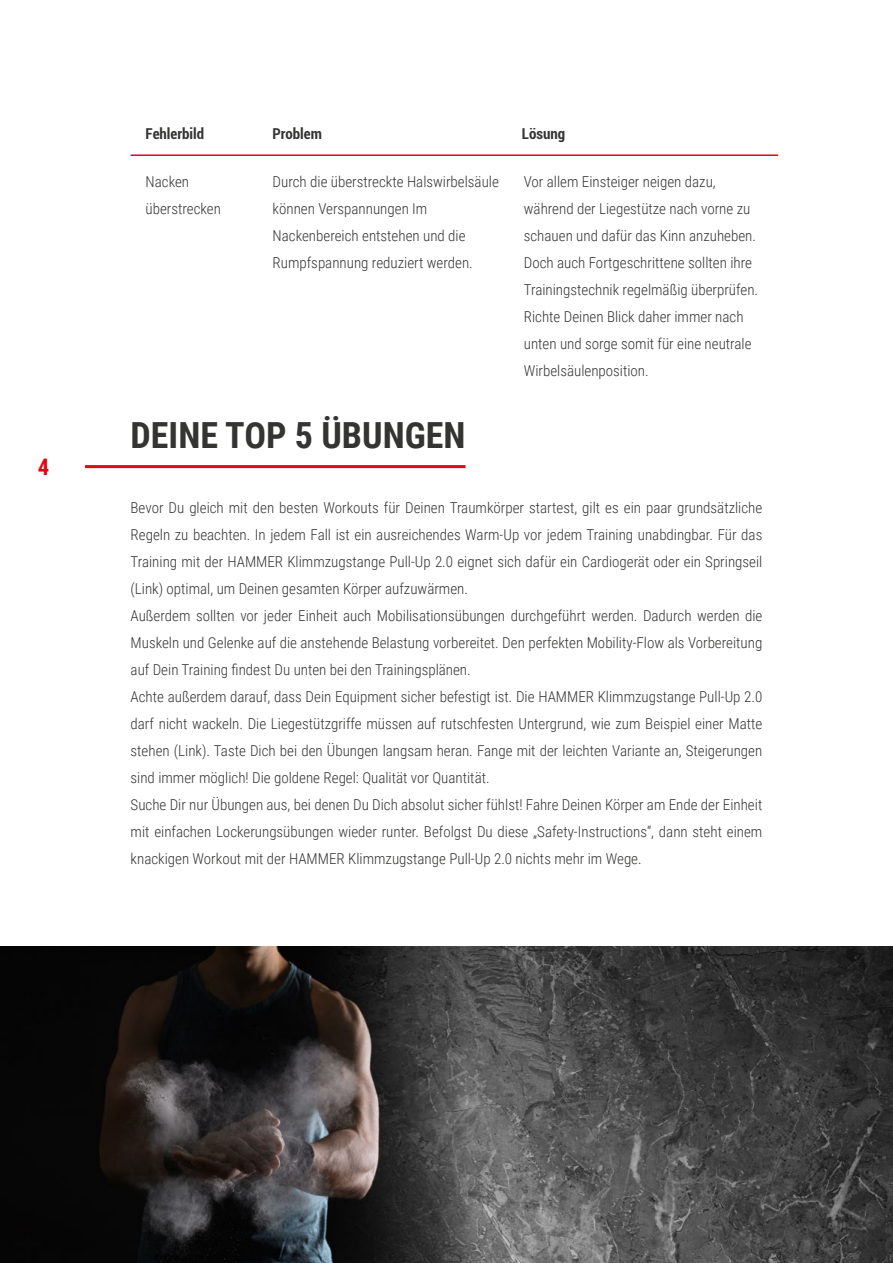
<style>
.page{position:relative;width:893px;height:1263px;background:#fff}
.page>*{position:absolute;margin:0;border:0;box-sizing:border-box;transform-origin:0 0}
.t1{font:700 36px "Roboto Condensed";color:#343433}
.t2{font:700 22.8px "Roboto Condensed";color:#e30613}
.t3{font:300 15px/27px "Roboto Condensed";color:#343433}
.t4{font:700 condensed 15px "Roboto";color:#343433}
</style>
<div class="page">
<hr style="left:131px;top:154px;width:647px;height:2px;background:#e30613">
<hr style="left:85px;top:465px;width:380px;height:3px;background:#e30613">
<img style="left:0;top:946px;width:893px;height:317px">
<h2 class="t2" style="left:38px;top:451px;width:13px">4</h2>
<p class="t4" style="left:146px;top:123px;width:60px">Fehlerbild</p>
<p class="t4" style="left:273px;top:123px;width:51px">Problem</p>
<p class="t4" style="left:522px;top:123px;width:45px">Lösung</p>
<p class="t3" style="left:146px;top:168px;width:77px">Nacken überstrecken</p>
<p class="t3" style="left:273px;top:168px;width:228px">Durch die überstreckte Halswirbelsäule können Verspannungen Im Nackenbereich entstehen und die Rumpfspannung reduziert werden.</p>
<p class="t3" style="left:524px;top:168px;width:236px">Vor allem Einsteiger neigen dazu, während der Liegestütze nach vorne zu schauen und dafür das Kinn anzuheben.<br>Doch auch Fortgeschrittene sollten ihre Trainingstechnik regelmäßig überprüfen.<br>Richte Deinen Blick daher immer nach unten und sorge somit für eine neutrale Wirbelsäulenposition.</p>
<h1 class="t1" style="left:131px;top:410px;width:336px">DEINE TOP 5 ÜBUNGEN</h1>
<p class="t3" style="left:131px;top:494px;width:633px">Bevor Du gleich mit den besten Workouts für Deinen Traumkörper startest, gilt es ein paar grundsätzliche Regeln zu beachten. In jedem Fall ist ein ausreichendes Warm-Up vor jedem Training unabdingbar. Für das Training mit der HAMMER Klimmzugstange Pull-Up 2.0 eignet sich dafür ein Cardiogerät oder ein Springseil (Link) optimal, um Deinen gesamten Körper aufzuwärmen.<br>Außerdem sollten vor jeder Einheit auch Mobilisationsübungen durchgeführt werden. Dadurch werden die Muskeln und Gelenke auf die anstehende Belastung vorbereitet. Den perfekten Mobility-Flow als Vorbereitung auf Dein Training findest Du unten bei den Trainingsplänen.<br>Achte außerdem darauf, dass Dein Equipment sicher befestigt ist. Die HAMMER Klimmzugstange Pull-Up 2.0 darf nicht wackeln. Die Liegestützgriffe müssen auf rutschfesten Untergrund, wie zum Beispiel einer Matte stehen (Link). Taste Dich bei den Übungen langsam heran. Fange mit der leichten Variante an, Steigerungen sind immer möglich! Die goldene Regel: Qualität vor Quantität.<br>Suche Dir nur Übungen aus, bei denen Du Dich absolut sicher fühlst! Fahre Deinen Körper am Ende der Einheit mit einfachen Lockerungsübungen wieder runter. Befolgst Du diese „Safety-Instructions“, dann steht einem knackigen Workout mit der HAMMER Klimmzugstange Pull-Up 2.0 nichts mehr im Wege.</p>
</div>
